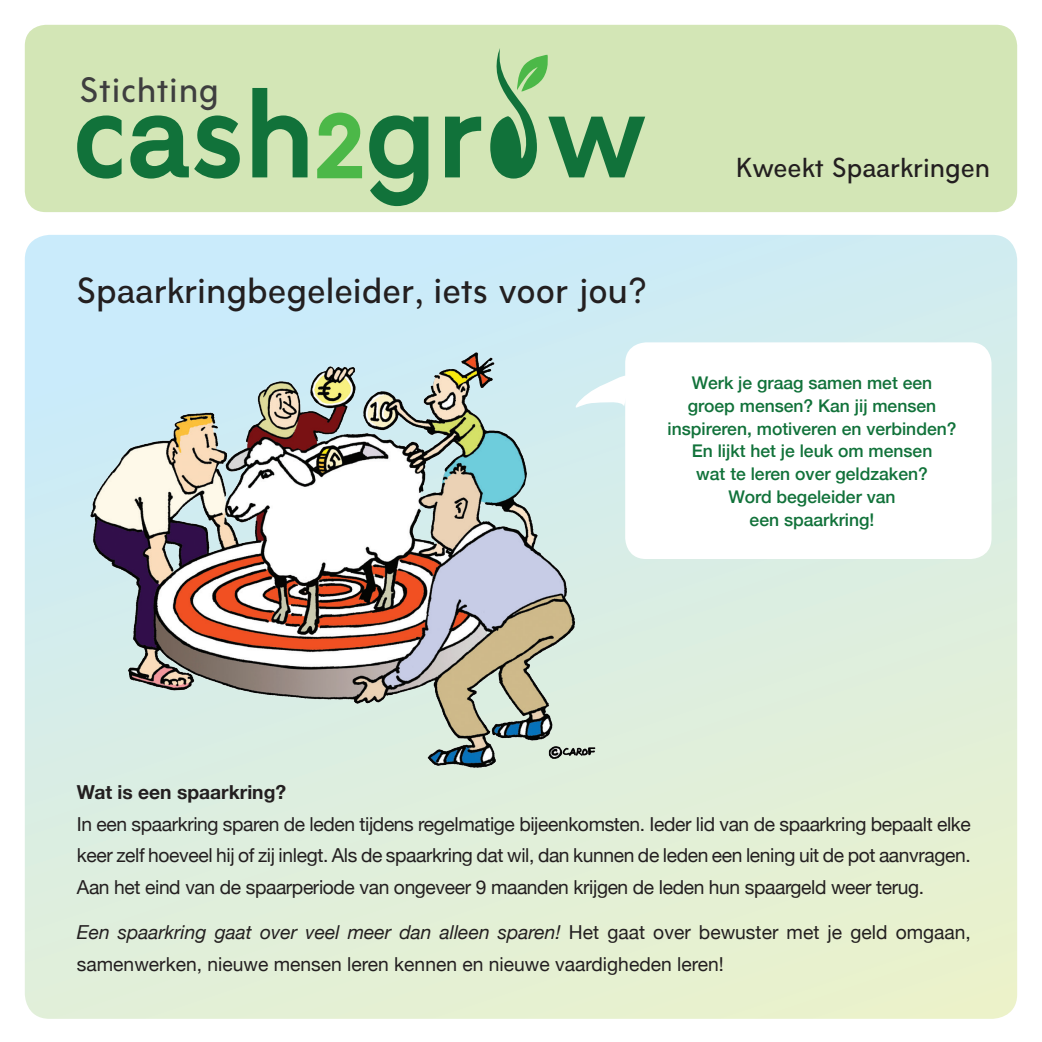
<style>
.page{position:relative;width:1042px;height:1042px;background:#fff}
.page>*{position:absolute;margin:0;border:0;box-sizing:border-box;transform-origin:0 0}
.t1{font:33.95px "Amicale";color:#231f20}
.t2{font:32.9px "Amicale";letter-spacing:.02em;color:#3e3e3f}
.t3{font:25.55px "Amicale";color:#231f20}
.t4{font:19.25px/31.5px "Helvetica Neue";color:#231f20;text-align:justify}
.t5{font:700 19.25px "Helvetica Neue";color:#231f20}
.t6{font:500 17.5px/22.8px "Helvetica Neue";color:#11723a;text-align:center}
.s1{font-style:italic}
</style>
<div class="page">
<div style="left:25px;top:25px;width:992px;height:187px;background:#d3e6b6;border-radius:21px"></div>
<div style="left:25px;top:235px;width:992px;height:784px;background:linear-gradient(to bottom,#cdebf8,#e8f1cf);border-radius:25px"></div>
<img style="left:45px;top:338px;width:593px;height:442px">
<svg style="left:77px;top:115px;width:45px;height:64px"></svg>
<svg style="left:130px;top:115px;width:110px;height:64px"></svg>
<svg style="left:252px;top:88px;width:55px;height:89px"></svg>
<svg style="left:369px;top:115px;width:59px;height:91px"></svg>
<svg style="left:445px;top:117px;width:36px;height:60px"></svg>
<svg style="left:317px;top:113px;width:45px;height:65px"></svg>
<svg style="left:490px;top:48px;width:155px;height:131px"></svg>
<div style="left:625px;top:342px;width:366px;height:217px;background:#fff;border-radius:21px"></div>
<svg style="left:573px;top:375px;width:52px;height:34px"></svg>
<h2 class="t2" style="left:80px;top:62px;width:141px">Stichting</h2>
<h3 class="t3" style="left:736px;top:146px;width:255px">Kweekt Spaarkringen</h3>
<h1 class="t1" style="left:77px;top:263px;width:571px">Spaarkringbegeleider, iets voor jou?</h1>
<p class="t6" style="left:667px;top:370px;width:290px">Werk je graag samen met een groep mensen? Kan jij mensen inspireren, motiveren en verbinden?<br>En lijkt het je leuk om mensen<br>wat te leren over geldzaken?<br>Word begeleider van<br>een spaarkring!</p>
<p class="t5" style="left:77px;top:777px;width:211px">Wat is een spaarkring?</p>
<p class="t4" style="left:77px;top:809px;width:895px">In een spaarkring sparen de leden tijdens regelmatige bijeenkomsten. Ieder lid van de spaarkring bepaalt elke keer zelf hoeveel hij of zij inlegt. Als de spaarkring dat wil, dan kunnen de leden een lening uit de pot aanvragen.<br>Aan het eind van de spaarperiode van ongeveer 9 maanden krijgen de leden hun spaargeld weer terug.</p>
<p class="t4" style="left:77px;top:917px;width:895px"><span class="s1">Een spaarkring gaat over veel meer dan alleen sparen!</span> Het gaat over bewuster met je geld omgaan, samenwerken, nieuwe mensen leren kennen en nieuwe vaardigheden leren!</p>
</div>
